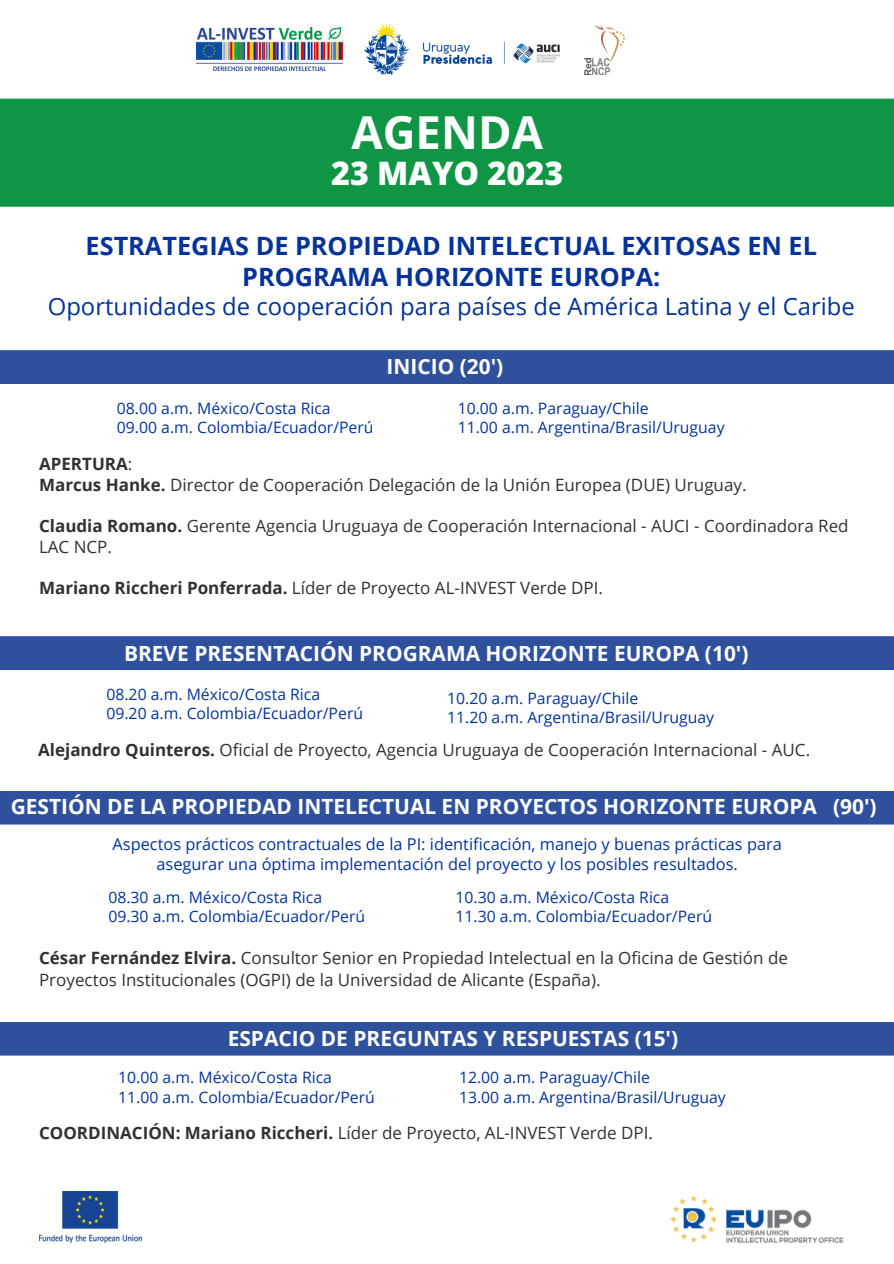
<style>
.page{position:relative;width:894px;height:1264px;background:#fff}
.page>*{position:absolute;margin:0;border:0;box-sizing:border-box;transform-origin:0 0}
.t1{font:700 45.45px "Open Sans";color:#fff}
.t2{font:800 32.25px "Open Sans";color:#fff}
.t3{font:700 25.2px/31.5px "Open Sans";color:#033399;text-align:center}
.t4{font:23.85px "Open Sans";color:#033399}
.t5{font:700 20.85px "Open Sans";color:#fff}
.t6{font:16.95px/20.5px "Open Sans";color:#313130}
.t7{font:700 16.95px "Open Sans";color:#313130}
.t8{font:16.35px/20.2px "Open Sans";color:#033399;text-align:center}
.t9{font:15.75px "Open Sans";color:#033399}
.s1{font-weight:400}
.s2{font-weight:700}
</style>
<div class="page">
<div style="left:0;top:99px;width:893px;height:108px;background:#0e9645"></div>
<div style="left:0;top:350px;width:893px;height:34px;background:#2f519d"></div>
<img style="left:197px;top:28px;width:145px;height:43px">
<img style="left:365px;top:23px;width:194px;height:52px">
<img style="left:584px;top:25px;width:41px;height:50px">
<img style="left:670px;top:1195px;width:173px;height:47px">
<div style="left:0;top:636px;width:893px;height:34px;background:#2f519d"></div>
<div style="left:0;top:791px;width:893px;height:33px;background:#2f519d"></div>
<div style="left:0;top:1022px;width:893px;height:33px;background:#2f519d"></div>
<img style="left:39px;top:1191px;width:103px;height:51px">
<p class="t1" style="left:351px;top:100px;width:193px">AGENDA</p>
<p class="t2" style="left:331px;top:150px;width:234px">23 MAYO 2023</p>
<p class="t3" style="left:86px;top:229px;width:732px">ESTRATEGIAS DE PROPIEDAD INTELECTUAL EXITOSAS EN EL<br>PROGRAMA HORIZONTE EUROPA:</p>
<p class="t4" style="left:48px;top:290px;width:808px">Oportunidades de cooperación para países de América Latina y el Caribe</p>
<p class="t5" style="left:386px;top:352px;width:118px">INICIO (20')</p>
<p class="t9" style="left:117px;top:397px;width:215px">08.00 a.m. México/Costa Rica</p>
<p class="t9" style="left:117px;top:416px;width:258px">09.00 a.m. Colombia/Ecuador/Perú</p>
<p class="t9" style="left:457px;top:397px;width:192px">10.00 a.m. Paraguay/Chile</p>
<p class="t9" style="left:457px;top:416px;width:268px">11.00 a.m. Argentina/Brasil/Uruguay</p>
<p class="t7" style="left:39px;top:452px;width:95px">APERTURA<span class="s1">:</span></p>
<p class="t6" style="left:39px;top:474px;width:708px"><span class="s2">Marcus Hanke.</span> Director de Cooperación Delegación de la Unión Europea (DUE) Uruguay.</p>
<p class="t6" style="left:39px;top:515px;width:810px"><span class="s2">Claudia Romano.</span> Gerente Agencia Uruguaya de Cooperación Internacional - AUCI - Coordinadora Red<br>LAC NCP.</p>
<p class="t6" style="left:39px;top:577px;width:565px"><span class="s2">Mariano Riccheri Ponferrada.</span> Líder de Proyecto AL-INVEST Verde DPI.</p>
<p class="t5" style="left:124px;top:638px;width:626px">BREVE PRESENTACIÓN PROGRAMA HORIZONTE EUROPA (10')</p>
<p class="t9" style="left:106px;top:682px;width:215px">08.20 a.m. México/Costa Rica</p>
<p class="t9" style="left:106px;top:702px;width:258px">09.20 a.m. Colombia/Ecuador/Perú</p>
<p class="t9" style="left:447px;top:687px;width:192px">10.20 a.m. Paraguay/Chile</p>
<p class="t9" style="left:447px;top:706px;width:268px">11.20 a.m. Argentina/Brasil/Uruguay</p>
<p class="t6" style="left:38px;top:739px;width:773px"><span class="s2">Alejandro Quinteros.</span> Oficial de Proyecto, Agencia Uruguaya de Cooperación Internacional - AUC.</p>
<p class="t5" style="left:11px;top:791px;width:867px">GESTIÓN DE LA PROPIEDAD INTELECTUAL EN PROYECTOS HORIZONTE EUROPA (90')</p>
<p class="t8" style="left:112px;top:833px;width:670px">Aspectos prácticos contractuales de la PI: identificación, manejo y buenas prácticas para asegurar una óptima implementación del proyecto y los posibles resultados.</p>
<p class="t9" style="left:108px;top:886px;width:215px">08.30 a.m. México/Costa Rica</p>
<p class="t9" style="left:108px;top:905px;width:258px">09.30 a.m. Colombia/Ecuador/Perú</p>
<p class="t9" style="left:455px;top:886px;width:215px">10.30 a.m. México/Costa Rica</p>
<p class="t9" style="left:455px;top:905px;width:258px">11.30 a.m. Colombia/Ecuador/Perú</p>
<p class="t6" style="left:39px;top:947px;width:750px;line-height:21.5px"><span class="s2">César Fernández Elvira.</span> Consultor Senior en Propiedad Intelectual en la Oficina de Gestión de<br>Proyectos Institucionales (OGPI) de la Universidad de Alicante (España).</p>
<p class="t5" style="left:227px;top:1023px;width:452px">ESPACIO DE PREGUNTAS Y RESPUESTAS (15')</p>
<p class="t9" style="left:118px;top:1066px;width:215px">10.00 a.m. México/Costa Rica</p>
<p class="t9" style="left:118px;top:1085px;width:258px">11.00 a.m. Colombia/Ecuador/Perú</p>
<p class="t9" style="left:459px;top:1066px;width:192px">12.00 a.m. Paraguay/Chile</p>
<p class="t9" style="left:459px;top:1085px;width:268px">13.00 a.m. Argentina/Brasil/Uruguay</p>
<p class="t6" style="left:39px;top:1121px;width:615px"><span class="s2">COORDINACIÓN: Mariano Riccheri.</span> Líder de Proyecto, AL-INVEST Verde DPI.</p>
</div>
